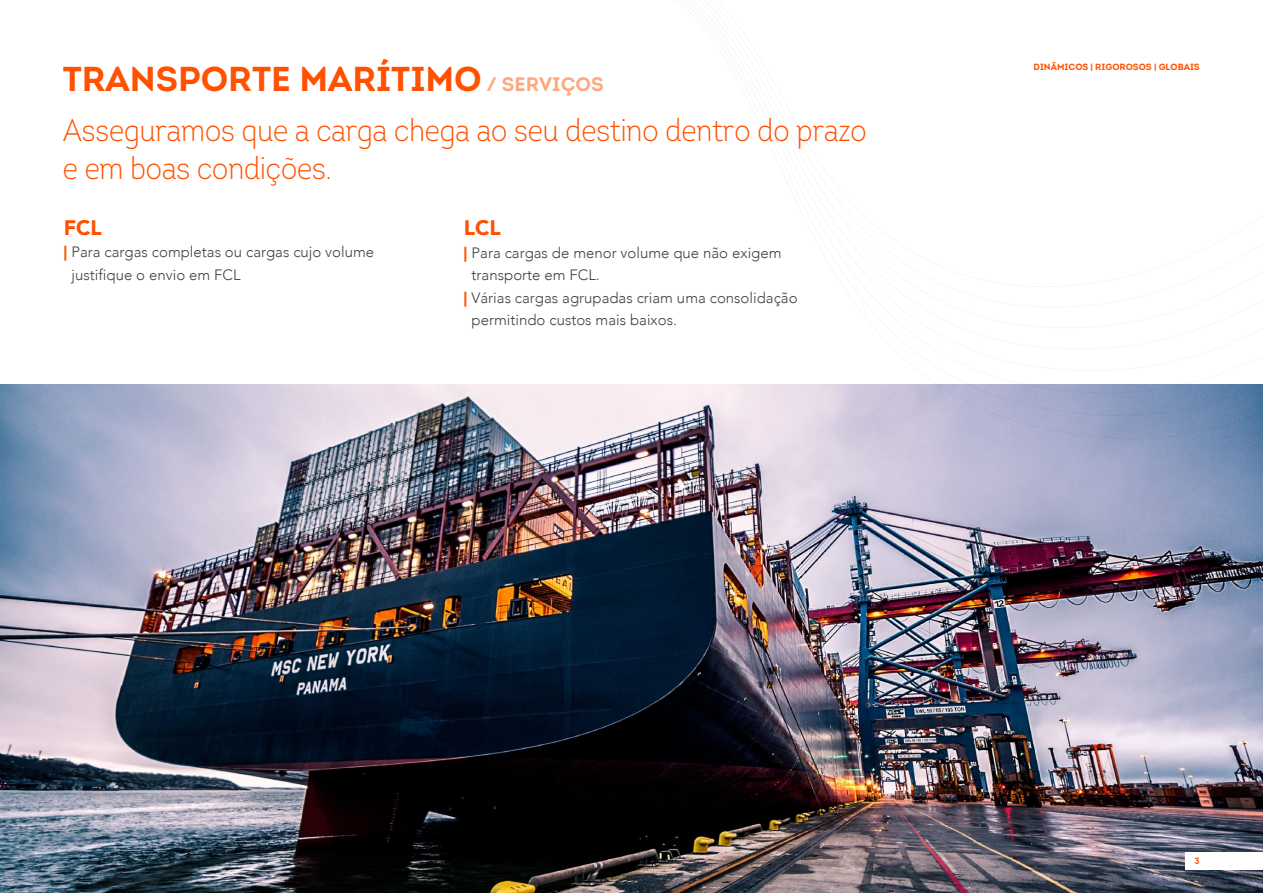
<style>
.page{position:relative;width:1263px;height:893px;background:#fff}
.page>*{position:absolute;margin:0;border:0;box-sizing:border-box;transform-origin:0 0}
.t1{font:700 34.5px "Intro";color:#ff5100}
.t2{font:300 31.5px/37.8px "Intro Cond";color:#ff5100}
.t3{font:900 21px "Avenir";color:#ff5100}
.t4{font:300 15px/22.5px "Avenir";color:#3d4543}
.t5{font:700 9px "Intro";color:#ff5100}
.s1{font-size:19.5px;color:rgb(255 81 0/.5)}
.s2{font-weight:900;color:#ff5100}
</style>
<div class="page">
<img style="left:0;top:384px;width:1263px;height:509px">
<div style="left:1185px;top:852px;width:78px;height:18px;background:#fff"></div>
<svg style="left:618px;top:384px;width:645px;height:55px"></svg>
<h1 class="t1" style="left:63px;top:57px;width:543px">TRANSPORTE MARÍTIMO <span class="s1">/ SERVIÇOS</span></h1>
<h2 class="t2" style="left:63px;top:111px;width:805px">Asseguramos que a carga chega ao seu destino dentro do prazo e em boas condições.</h2>
<h3 class="t3" style="left:64px;top:209px;width:40px">FCL</h3>
<p class="t4" style="left:72px;top:241px;width:304px;text-indent:-8px"><span class="s2">|</span> Para cargas completas ou cargas cujo volume justifique o envio em FCL</p>
<h3 class="t3" style="left:464px;top:210px;width:38px">LCL</h3>
<p class="t4" style="left:464px;top:241px;width:319px"><span class="s2">|</span> Para cargas de menor volume que não exigem</p>
<p class="t4" style="left:472px;top:264px;width:130px">transporte em FCL.</p>
<p class="t4" style="left:464px;top:286px;width:335px"><span class="s2">|</span> Várias cargas agrupadas criam uma consolidação</p>
<p class="t4" style="left:472px;top:309px;width:207px">permitindo custos mais baixos.</p>
<p class="t5" style="left:1033px;top:61px;width:168px">DINÂMICOS | RIGOROSOS | GLOBAIS</p>
<p class="t5" style="left:1194px;top:855px;width:7px">3</p>
</div>
